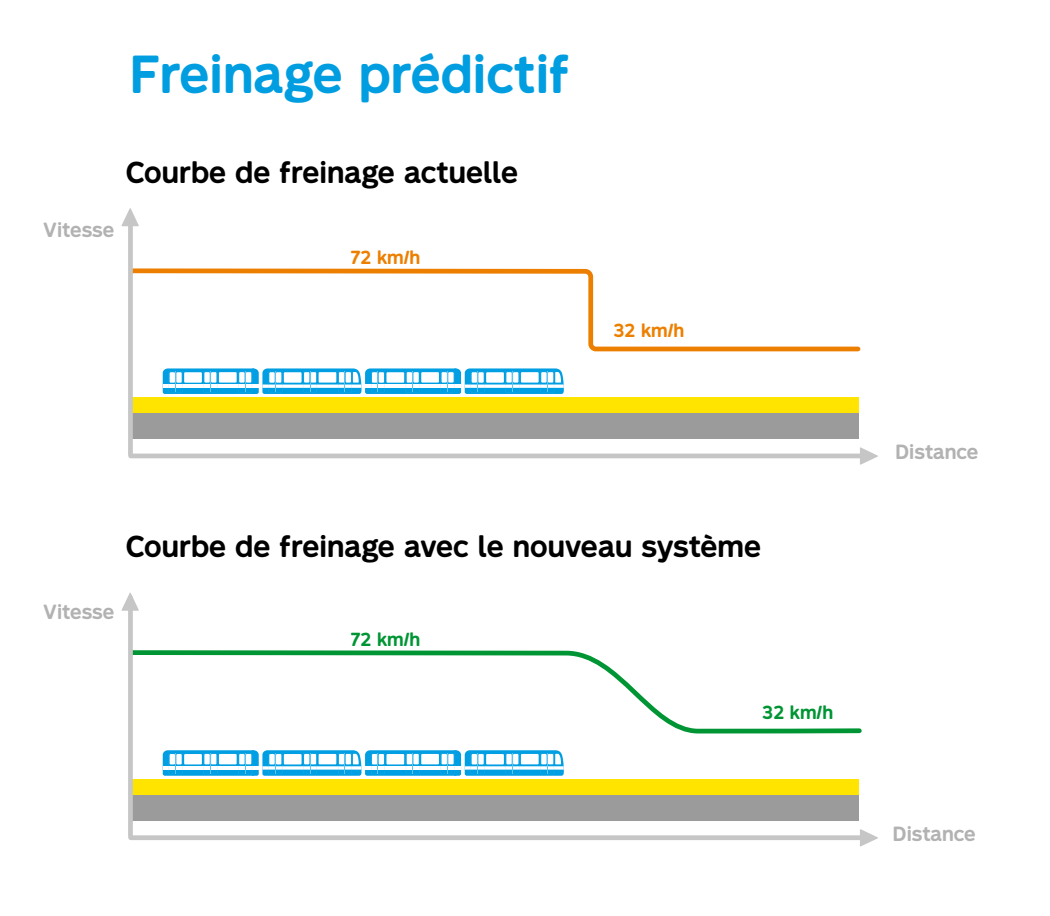
<style>
.page{position:relative;width:1050px;height:916px;background:#fff}
.page>*{position:absolute;margin:0;border:0;box-sizing:border-box;transform-origin:0 0}
.t1{font:700 49.52px "STM Montreal";color:#009ee0}
.t2{font:700 28.18px "STM Montreal";color:#000}
.t3{font:700 19.07px "STM Montreal";color:#b2b2b2}
.t4{font:700 17.5px "STM Montreal";color:#ed7f00}
.t5{font:700 17.5px "STM Montreal";color:#009534}
</style>
<div class="page">
<div style="left:131px;top:453px;width:741px;height:5px;background:#c6c6c6"></div>
<svg style="left:133px;top:268px;width:728px;height:84px"></svg>
<svg style="left:860px;top:447px;width:18px;height:18px"></svg>
<svg style="left:163px;top:368px;width:401px;height:26px"></svg>
<div style="left:130px;top:412px;width:728px;height:26px;background:#9c9b9b"></div>
<div style="left:130px;top:397px;width:728px;height:15px;background:#ffe400"></div>
<div style="left:131px;top:835px;width:741px;height:5px;background:#c6c6c6"></div>
<svg style="left:133px;top:650px;width:729px;height:84px"></svg>
<svg style="left:860px;top:829px;width:18px;height:17px"></svg>
<svg style="left:163px;top:750px;width:401px;height:26px"></svg>
<div style="left:130px;top:794px;width:728px;height:26px;background:#9c9b9b"></div>
<div style="left:130px;top:779px;width:728px;height:15px;background:#ffe400"></div>
<svg style="left:121px;top:208px;width:18px;height:18px"></svg>
<svg style="left:121px;top:592px;width:18px;height:19px"></svg>
<div style="left:128px;top:216px;width:5px;height:238px;background:#c6c6c6"></div>
<div style="left:128px;top:598px;width:5px;height:238px;background:#c6c6c6"></div>
<h1 class="t1" style="left:129px;top:43px;width:442px">Freinage prédictif</h1>
<p class="t2" style="left:126px;top:155px;width:394px">Courbe de freinage actuelle</p>
<p class="t3" style="left:43px;top:218px;width:73px">Vitesse</p>
<p class="t4" style="left:351px;top:246px;width:71px">72 km/h</p>
<p class="t4" style="left:614px;top:320px;width:72px">32 km/h</p>
<p class="t2" style="left:126px;top:529px;width:637px">Courbe de freinage avec le nouveau système</p>
<p class="t3" style="left:43px;top:600px;width:73px">Vitesse</p>
<p class="t5" style="left:351px;top:628px;width:71px">72 km/h</p>
<p class="t5" style="left:762px;top:701px;width:72px">32 km/h</p>
<p class="t3" style="left:895px;top:440px;width:85px">Distance</p>
<p class="t3" style="left:893px;top:822px;width:85px">Distance</p>
</div>
